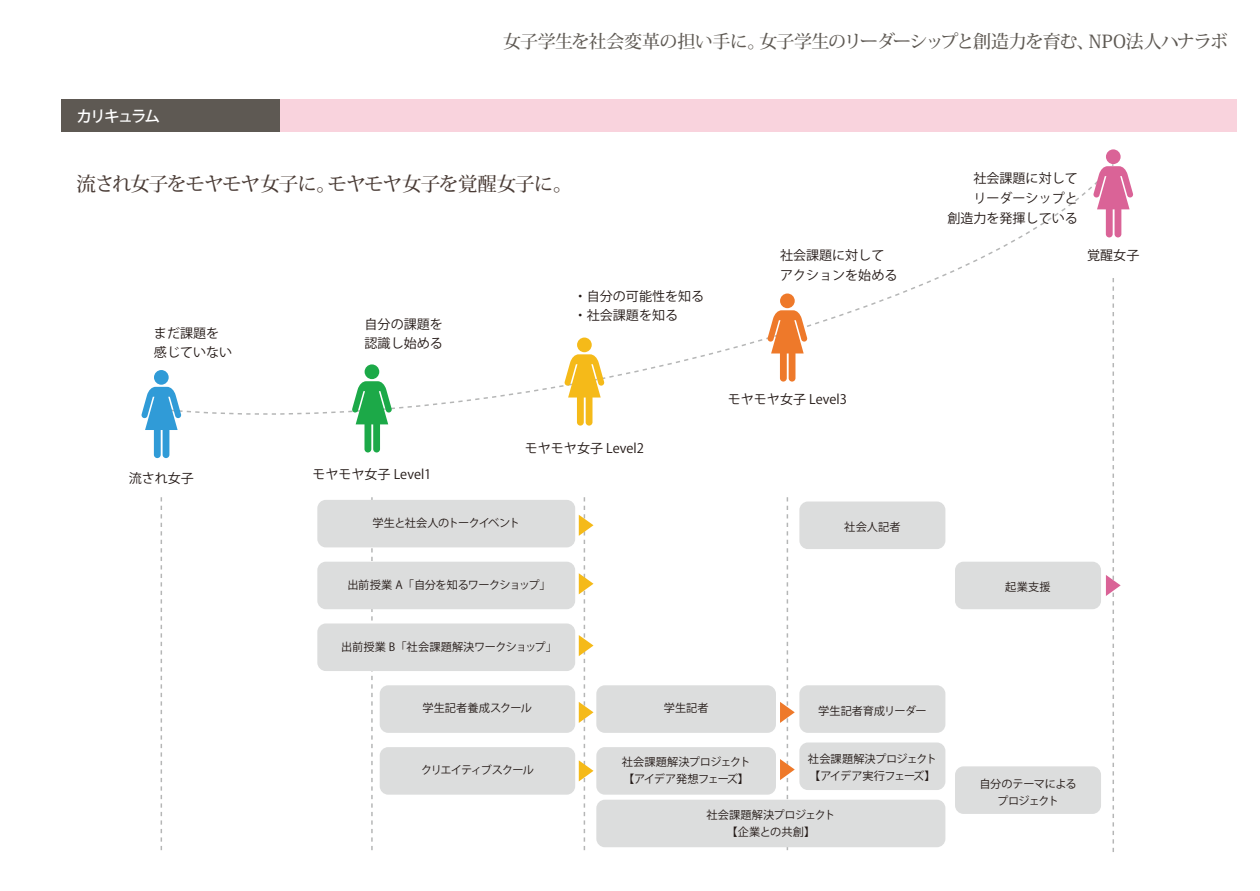
<style>
.page{position:relative;width:1260px;height:891px;background:#fff}
.page>*{position:absolute;margin:0;border:0;box-sizing:border-box;transform-origin:0 0}
.t1{font:500 19.5px "Koz Min Pr 6 N";letter-spacing:-.04em;color:#4a3c36}
.t2{font:500 18px "Koz Min Pr 6 N";letter-spacing:-.045em;color:#5e5953}
.t3{font:500 15.6px "Koz Go Pr 6 N";letter-spacing:-.14em;color:#fff}
.t4{font:13.05px/19.5px "Koz Go Pro";color:#221815}
.t5{font:11.25px/16.8px "Koz Go Pro";letter-spacing:-.03em;color:#221815;text-align:center}
.t6{font:11.25px/16.8px "Koz Go Pro";letter-spacing:-.05em;color:#221815}
.t7{font:11.25px "Koz Go Pro";letter-spacing:-.055em;color:#221815}
.t8{font:11.25px "Koz Go Pro";letter-spacing:-.09em;color:#221815}
.t9{font:11.25px "Koz Go Pro";color:#221815}
</style>
<div class="page">
<svg style="left:161px;top:497px;width:1px;height:354px"></svg>
<svg style="left:371px;top:497px;width:2px;height:354px"></svg>
<svg style="left:160px;top:162px;width:954px;height:254px"></svg>
<div style="left:780px;top:294px;width:15px;height:14px;background:#ee792a;border-radius:50%"></div>
<svg style="left:767px;top:310px;width:41px;height:72px"></svg>
<div style="left:154px;top:370px;width:15px;height:15px;background:#309bd7;border-radius:50%"></div>
<svg style="left:141px;top:387px;width:40px;height:71px"></svg>
<div style="left:577px;top:338px;width:15px;height:14px;background:#f5ba19;border-radius:50%"></div>
<svg style="left:564px;top:354px;width:41px;height:72px"></svg>
<div style="left:365px;top:364px;width:14px;height:15px;background:#1ca948;border-radius:50%"></div>
<svg style="left:352px;top:381px;width:40px;height:72px"></svg>
<div style="left:1106px;top:149px;width:15px;height:15px;background:#da6397;border-radius:50%"></div>
<svg style="left:1093px;top:166px;width:40px;height:71px"></svg>
<div style="left:317px;top:562px;width:258px;height:47px;background:#dcdddd;border-radius:9px"></div>
<div style="left:317px;top:500px;width:258px;height:47px;background:#dcdddd;border-radius:9px"></div>
<div style="left:380px;top:685px;width:195px;height:48px;background:#dcdddd;border-radius:9px"></div>
<div style="left:596px;top:685px;width:180px;height:48px;background:#dcdddd;border-radius:9px"></div>
<div style="left:380px;top:747px;width:195px;height:48px;background:#dcdddd;border-radius:9px"></div>
<div style="left:596px;top:747px;width:180px;height:48px;background:#dcdddd;border-radius:9px"></div>
<div style="left:596px;top:800px;width:349px;height:47px;background:#dcdddd;border-radius:9px"></div>
<div style="left:317px;top:623px;width:258px;height:48px;background:#dcdddd;border-radius:9px"></div>
<svg style="left:1106px;top:278px;width:15px;height:574px"></svg>
<div style="left:799px;top:502px;width:146px;height:47px;background:#dcdddd;border-radius:9px"></div>
<div style="left:799px;top:685px;width:146px;height:48px;background:#dcdddd;border-radius:9px"></div>
<svg style="left:780px;top:497px;width:15px;height:354px"></svg>
<div style="left:799px;top:743px;width:146px;height:47px;background:#dcdddd;border-radius:9px"></div>
<div style="left:955px;top:766px;width:146px;height:48px;background:#dcdddd;border-radius:9px"></div>
<div style="left:955px;top:562px;width:146px;height:47px;background:#dcdddd;border-radius:9px"></div>
<svg style="left:579px;top:497px;width:15px;height:354px"></svg>
<div style="left:89px;top:99px;width:1148px;height:32px;background:#f9d3dd"></div>
<div style="left:62px;top:99px;width:218px;height:32px;background:#5e5953"></div>
<p class="t3" style="left:77px;top:107px;width:85px">カリキュラム</p>
<h2 class="t2" style="left:503px;top:32px;width:727px">女子学生を社会変革の担い手に。女子学生のリーダーシップと創造力を育む、NPO法人ハナラボ</h2>
<h1 class="t1" style="left:77px;top:173px;width:498px">流され女子をモヤモヤ女子に。モヤモヤ女子を覚醒女子に。</h1>
<p class="t4" style="left:154px;top:323px;width:80px">まだ課題を感じていない</p>
<p class="t4" style="left:365px;top:315px;width:80px">自分の課題を認識し始める</p>
<p class="t4" style="left:574px;top:287px;width:132px">・自分の可能性を知る・社会課題を知る</p>
<p class="t4" style="left:129px;top:469px;width:67px">流され女子</p>
<p class="t4" style="left:312px;top:464px;width:121px">モヤモヤ女子 Level1</p>
<p class="t4" style="left:525px;top:438px;width:121px">モヤモヤ女子 Level2</p>
<p class="t7" style="left:373px;top:516px;width:149px">学生と社会人のトークイベント</p>
<p class="t5" style="left:347px;top:577px;width:205px">出前授業 A「自分を知るワークショップ」</p>
<p class="t5" style="left:341px;top:638px;width:217px">出前授業 B「社会課題解決ワークショップ」</p>
<p class="t4" style="left:780px;top:246px;width:119px">社会課題に対してアクションを始める</p>
<p class="t4" style="left:728px;top:389px;width:121px">モヤモヤ女子 Level3</p>
<p class="t5" style="left:844px;top:519px;width:58px">社会人記者</p>
<p class="t4" style="left:947px;top:169px;width:132px;text-align:right">社会課題に対して<br>リーダーシップと<br>創造力を発揮している</p>
<p class="t4" style="left:1087px;top:246px;width:54px">覚醒女子</p>
<p class="t5" style="left:1005px;top:579px;width:47px">起業支援</p>
<p class="t9" style="left:422px;top:701px;width:111px">学生記者養成スクール</p>
<p class="t5" style="left:664px;top:700px;width:46px">学生記者</p>
<p class="t5" style="left:818px;top:702px;width:110px">学生記者育成リーダー</p>
<p class="t5" style="left:808px;top:751px;width:130px;text-align:left">社会課題解決プロジェクト【アイデア実行フェーズ】</p>
<p class="t8" style="left:421px;top:763px;width:114px">クリエイティブスクール</p>
<p class="t6" style="left:622px;top:754px;width:130px">社会課題解決プロジェクト【アイデア発想フェーズ】</p>
<p class="t5" style="left:706px;top:807px;width:130px">社会課題解決プロジェクト【企業との共創】</p>
<p class="t5" style="left:979px;top:776px;width:99px">自分のテーマによるプロジェクト</p>
</div>
